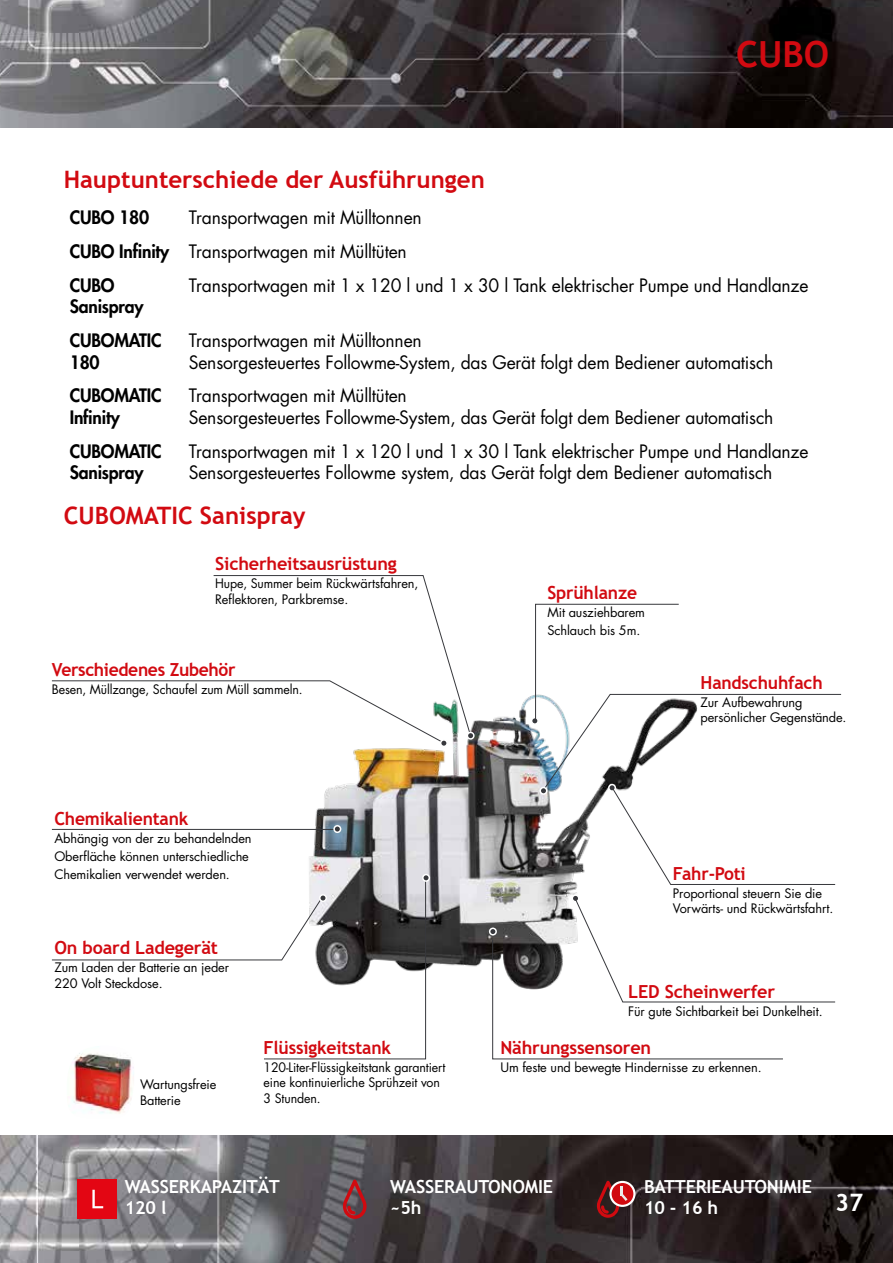
<style>
.page{position:relative;width:893px;height:1263px;background:#fff}
.page>*{position:absolute;margin:0;border:0;box-sizing:border-box;transform-origin:0 0}
.t1{font:700 36px "Trebuchet MS";color:#d20a11}
.t2{font:700 24px "Trebuchet MS";color:#d20a11}
.t3{font:700 24px "Trebuchet MS";color:#fff}
.t4{font:18px/21.6px "Futura Std";letter-spacing:-.01em;color:#000}
.t5{font:700 18px "Trebuchet MS";letter-spacing:-.01em;color:#d20a11}
.t6{font:800 18px/21.6px "Futura Std";letter-spacing:-.01em;color:#000}
.t7{font:700 18px/21.6px "Trebuchet MS";letter-spacing:-.01em;color:#fff}
.t8{font:12.75px/15.3px "Futura Std";letter-spacing:-.01em;color:#000}
.s1{font-weight:800}
</style>
<div class="page">
<img style="left:0;top:1135px;width:893px;height:128px">
<img style="left:0;top:0;width:893px;height:128px">
<img style="left:297px;top:695px;width:281px;height:294px">
<hr style="left:52px;top:829px;width:285px;height:1px;background:#37383c">
<div style="left:334px;top:826px;width:7px;height:6px;background:#37383c;border-radius:50%"></div>
<div style="left:333px;top:825px;width:8px;height:8px;border:2px solid #fff;border-radius:50%"></div>
<div style="left:423px;top:874px;width:6px;height:7px;background:#37383c;border-radius:50%"></div>
<div style="left:422px;top:874px;width:8px;height:8px;border:2px solid #fff;border-radius:50%"></div>
<svg style="left:51px;top:575px;width:420px;height:171px"></svg>
<div style="left:440px;top:739px;width:8px;height:8px;border:2px solid #fff;border-radius:50%"></div>
<div style="left:531px;top:717px;width:8px;height:8px;border:2px solid #fff;border-radius:50%"></div>
<div style="left:467px;top:732px;width:7px;height:7px;background:#37383c;border-radius:50%"></div>
<div style="left:467px;top:732px;width:8px;height:8px;border:2px solid #fff;border-radius:50%"></div>
<div style="left:571px;top:894px;width:8px;height:8px;border:2px solid #fff;border-radius:50%"></div>
<svg style="left:51px;top:878px;width:375px;height:182px"></svg>
<img style="left:67px;top:1046px;width:69px;height:68px">
<svg style="left:532px;top:603px;width:310px;height:282px"></svg>
<div style="left:489px;top:927px;width:8px;height:8px;border:2px solid #fff;border-radius:50%"></div>
<svg style="left:492px;top:897px;width:344px;height:163px"></svg>
<div style="left:77px;top:1179px;width:39px;height:40px;background:#e30613"></div>
<svg style="left:92px;top:1190px;width:11px;height:18px"></svg>
<svg style="left:343px;top:1179px;width:24px;height:40px"></svg>
<svg style="left:610px;top:1182px;width:24px;height:24px"></svg>
<div style="left:609px;top:1181px;width:26px;height:26px;border:2px solid #fff;border-radius:50%"></div>
<svg style="left:597px;top:1181px;width:30px;height:37px"></svg>
<h1 class="t1" style="left:736px;top:32px;width:95px">CUBO</h1>
<h2 class="t2" style="left:64px;top:164px;width:423px">Hauptunterschiede der Ausführungen</h2>
<h3 class="t6" style="left:70px;top:206px;width:81px">CUBO 180</h3>
<h3 class="t4" style="left:70px;top:200px;width:353px;line-height:34px;text-indent:119px">Transportwagen mit Mülltonnen<br><span class="s1">CUBO Infinity</span> Transportwagen mit Mülltüten<br><span class="s1">CUBO</span></h3>
<h3 class="t6" style="left:70px;top:296px;width:75px">Sanispray</h3>
<h3 class="t4" style="left:189px;top:274px;width:621px">Transportwagen mit 1 x 120 l und 1 x 30 l Tank elektrischer Pumpe und Handlanze</h3>
<h3 class="t6" style="left:70px;top:329px;width:93px">CUBOMATIC<br>180</h3>
<h3 class="t4" style="left:189px;top:330px;width:586px">Transportwagen mit Mülltonnen<br>Sensorgesteuertes Followme-System, das Gerät folgt dem Bediener automatisch</h3>
<h3 class="t6" style="left:70px;top:385px;width:93px">CUBOMATIC<br>Infinity</h3>
<h3 class="t4" style="left:189px;top:385px;width:586px">Transportwagen mit Mülltüten<br>Sensorgesteuertes Followme-System, das Gerät folgt dem Bediener automatisch</h3>
<h3 class="t6" style="left:70px;top:440px;width:93px">CUBOMATIC<br>Sanispray</h3>
<h3 class="t4" style="left:189px;top:440px;width:621px">Transportwagen mit 1 x 120 l und 1 x 30 l Tank elektrischer Pumpe und Handlanze<br>Sensorgesteuertes Followme system, das Gerät folgt dem Bediener automatisch</h3>
<h2 class="t2" style="left:64px;top:500px;width:244px">CUBOMATIC Sanispray</h2>
<h3 class="t5" style="left:215px;top:553px;width:183px">Sicherheitsausrüstung</h3>
<p class="t8" style="left:215px;top:576px;width:205px">Hupe, Summer beim Rückwärtsfahren,<br>Reflektoren, Parkbremse.</p>
<h3 class="t5" style="left:52px;top:658px;width:185px">Verschiedenes Zubehör</h3>
<p class="t8" style="left:52px;top:682px;width:252px">Besen, Müllzange, Schaufel zum Müll sammeln.</p>
<h3 class="t5" style="left:54px;top:807px;width:135px">Chemikalientank</h3>
<p class="t8" style="left:54px;top:830px;width:199px;line-height:18px">Abhängig von der zu behandelnden<br>Oberfläche können unterschiedliche<br>Chemikalien verwendet werden.</p>
<h3 class="t5" style="left:54px;top:937px;width:165px">On board Ladegerät</h3>
<p class="t8" style="left:54px;top:960px;width:176px">Zum Laden der Batterie an jeder<br>220 Volt Steckdose.</p>
<p class="t8" style="left:140px;top:1077px;width:78px">Wartungsfreie<br>Batterie</p>
<h3 class="t5" style="left:264px;top:1036px;width:129px">Flüssigkeitstank</h3>
<p class="t8" style="left:264px;top:1060px;width:183px">120-Liter-Flüssigkeitstank garantiert eine kontinuierliche Sprühzeit von<br>3 Stunden.</p>
<h3 class="t5" style="left:547px;top:582px;width:91px">Sprühlanze</h3>
<p class="t8" style="left:547px;top:604px;width:99px;line-height:18px">Mit ausziehbarem<br>Schlauch bis 5m.</p>
<h3 class="t5" style="left:701px;top:671px;width:124px">Handschuhfach</h3>
<p class="t8" style="left:701px;top:695px;width:147px">Zur Aufbewahrung persönlicher Gegenstände.</p>
<h3 class="t5" style="left:673px;top:862px;width:74px">Fahr-Poti</h3>
<p class="t8" style="left:673px;top:885px;width:162px">Proportional steuern Sie die<br>Vorwärts- und Rückwärtsfahrt.</p>
<h3 class="t5" style="left:628px;top:980px;width:148px">LED Scheinwerfer</h3>
<p class="t8" style="left:628px;top:1004px;width:196px">Für gute Sichtbarkeit bei Dunkelheit.</p>
<h3 class="t5" style="left:500px;top:1036px;width:152px">Nährungssensoren</h3>
<p class="t8" style="left:500px;top:1060px;width:263px">Um feste und bewegte Hindernisse zu erkennen.</p>
<h3 class="t7" style="left:125px;top:1175px;width:157px">WASSERKAPAZITÄT<br>120 l</h3>
<h3 class="t7" style="left:390px;top:1175px;width:164px">WASSERAUTONOMIE ~5h</h3>
<h3 class="t7" style="left:644px;top:1175px;width:169px">BATTERIEAUTONIMIE<br>10 - 16 h</h3>
<h2 class="t3" style="left:835px;top:1187px;width:30px">37</h2>
</div>
